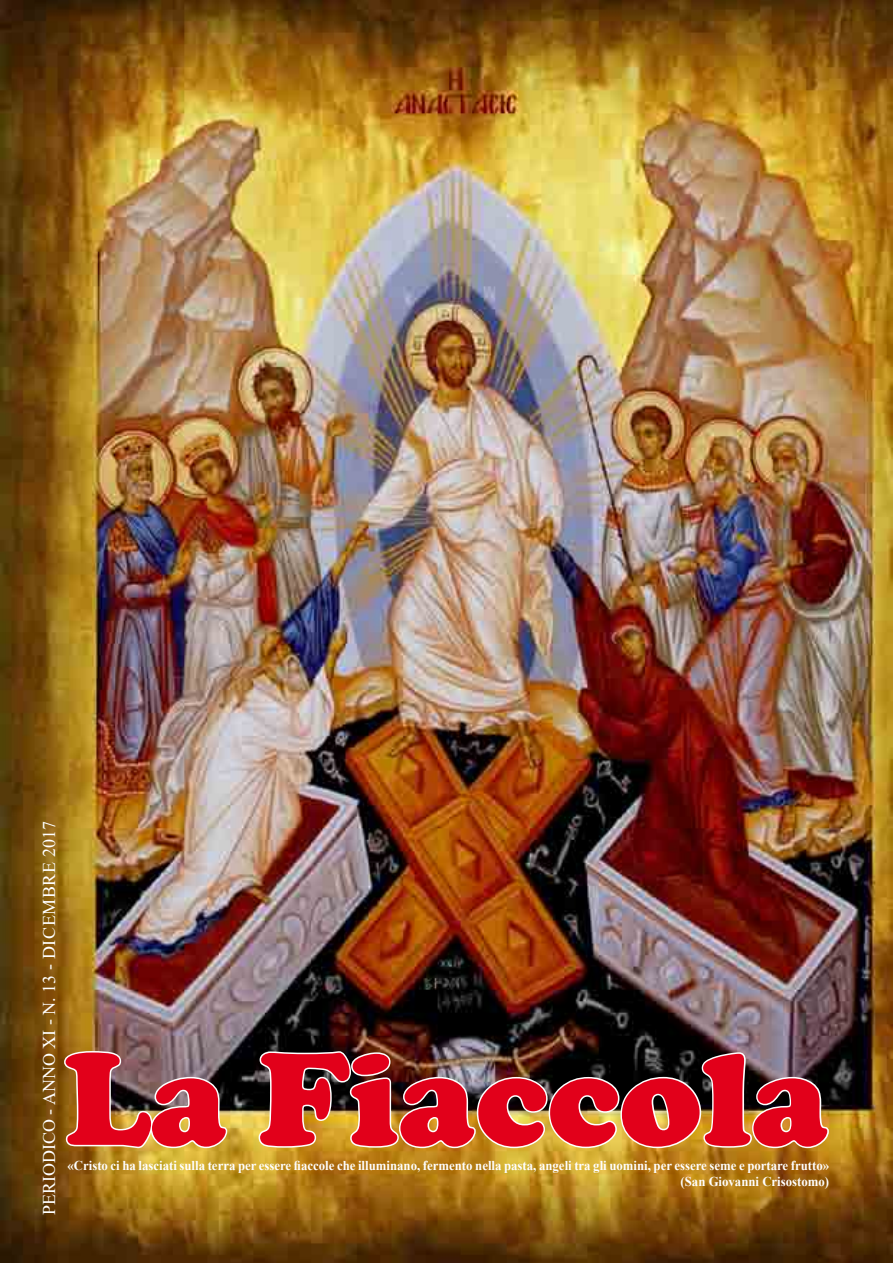
<style>
.page{position:relative;width:893px;height:1263px;background:#fff}
.page>*{position:absolute;margin:0;border:0;box-sizing:border-box;transform-origin:0 0}
.t1{font:900 136.5px "Cooper";color:#e2001a}
.t2{font:18px "Times New Roman";color:#fff}
.t3{font:700 13.5px/16.2px "Times New Roman";color:#fff;text-align:right;scale:.95 1}
</style>
<div class="page">
<img style="left:0;top:0;width:893px;height:1263px">
<img style="left:63px;top:1049px;width:166px;height:101px">
<img style="left:257px;top:1049px;width:574px;height:101px">
<h2 class="t2" style="left:36px;top:1215px;width:396px;rotate:-90deg">PERIODICO - ANNO XI - N. 13 - dicembre 2017</h2>
<h1 class="t1" style="left:64px;top:1019px;width:767px">La Fiaccola</h1>
<p class="t3" style="left:68px;top:1157px;width:803px">«Cristo ci ha lasciati sulla terra per essere fiaccole che illuminano, fermento nella pasta, angeli tra gli uomini, per essere seme e portare frutto» (San Giovanni Crisostomo)</p>
</div>
